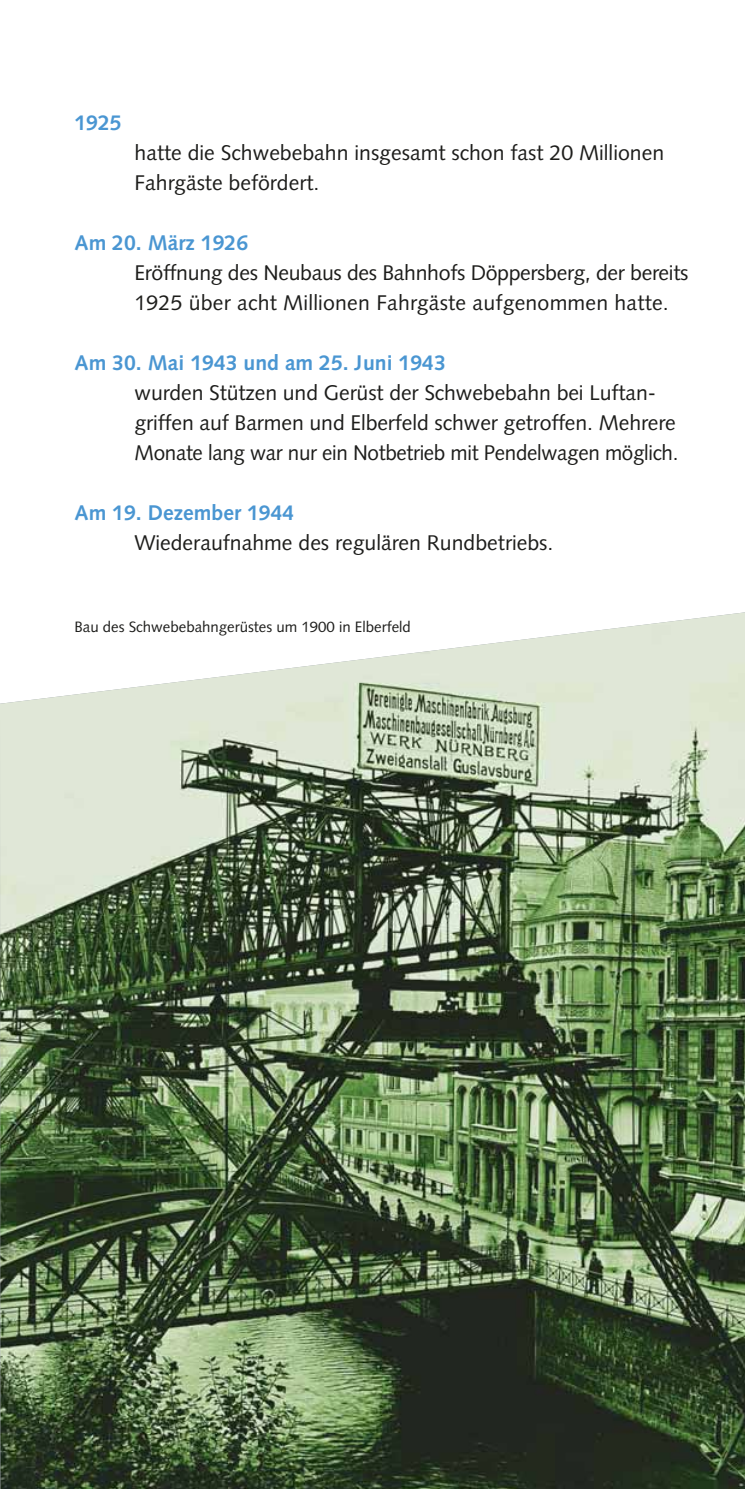
<style>
.page{position:relative;width:745px;height:1489px;background:#fff}
.page>*{position:absolute;margin:0;border:0;box-sizing:border-box;transform-origin:0 0}
.t1{font:21.25px/30px "Syntax";letter-spacing:-.005em;color:#1d1d1b}
.t2{font:700 21.25px "Syntax";color:#4a96d2}
.t3{font:15px "Syntax";color:#1d1d1b}
</style>
<div class="page">
<img style="left:0;top:612px;width:744px;height:876px">
<p class="t2" style="left:74px;top:114px;width:49px">1925</p>
<p class="t1" style="left:134px;top:139px;width:531px">hatte die Schwebebahn insgesamt schon fast 20 Millionen<br>Fahrgäste befördert.</p>
<p class="t2" style="left:74px;top:234px;width:175px">Am 20. März 1926</p>
<p class="t1" style="left:134px;top:259px;width:555px">Eröffnung des Neubaus des Bahnhofs Döppersberg, der bereits<br>1925 über acht Millionen Fahrgäste auf genommen hatte.</p>
<p class="t2" style="left:74px;top:354px;width:372px">Am 30. Mai 1943 und am 25. Juni 1943</p>
<p class="t1" style="left:134px;top:379px;width:545px">wurden Stützen und Gerüst der Schwebebahn bei Luftan&shy;griffen auf Barmen und Elberfeld schwer getroffen. Mehrere<br>Monate lang war nur ein Notbetrieb mit Pendelwagen möglich.</p>
<p class="t2" style="left:74px;top:504px;width:221px">Am 19. Dezember 1944</p>
<p class="t1" style="left:134px;top:529px;width:420px">Wiederaufnahme des regulären Rundbetriebs.</p>
<p class="t3" style="left:74px;top:621px;width:337px">Bau des Schwebebahngerüstes um 1900 in Elberfeld</p>
</div>
